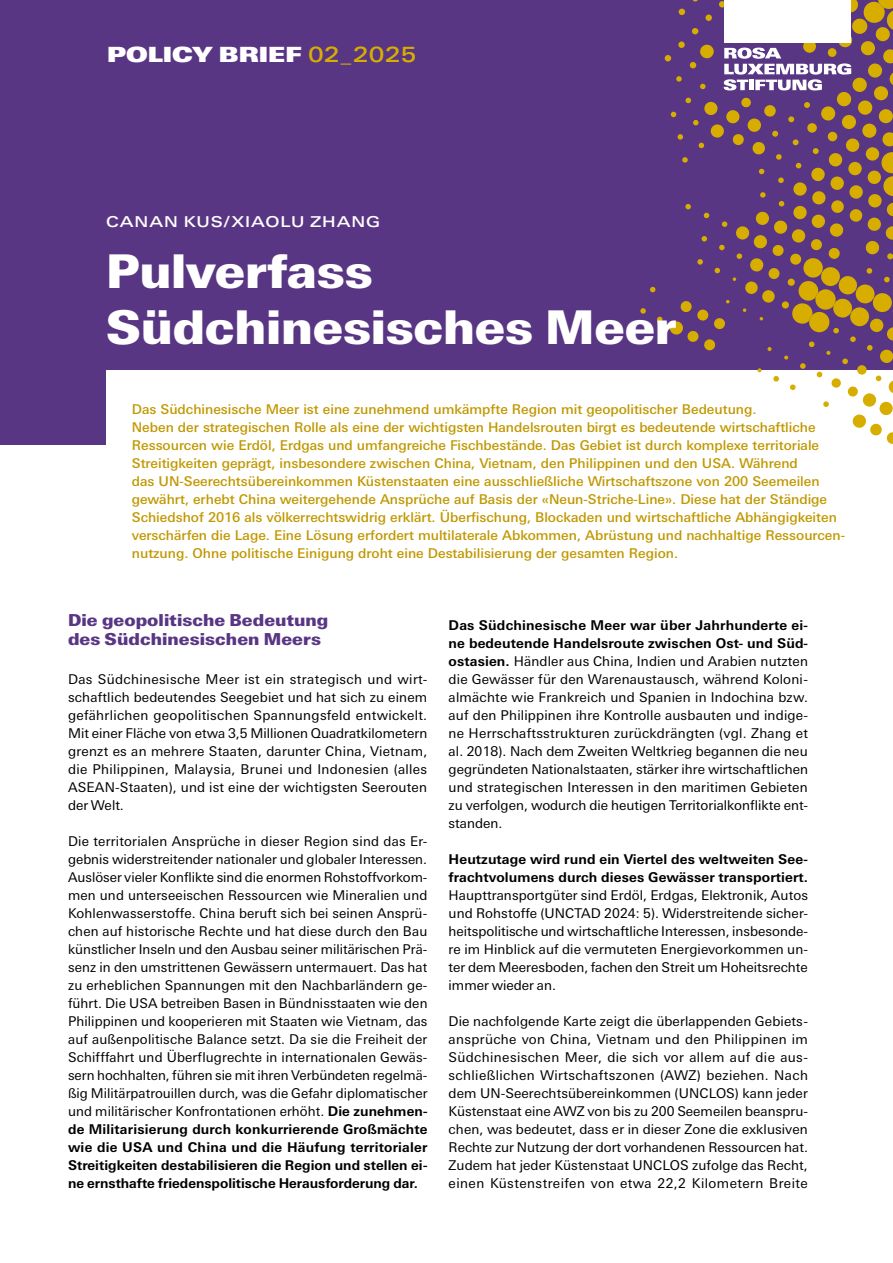
<style>
.page{position:relative;width:893px;height:1263px;background:#fff}
.page>*{position:absolute;margin:0;border:0;box-sizing:border-box;transform-origin:0 0}
._0_Überschrift_Haupt{font:900 46.5px/55.8px "Linotype Univers Basic";letter-spacing:-.005em;color:#fff}
._0_Überschrift_Haupt-2{font:21px "Linotype Univers Extd X Black";color:#fff}
.Titel_Fließtext{font:900 16.5px/19.5px "Linotype Univers Basic";letter-spacing:.005em;color:#593684}
._0_Überschrift_Haupt-3{font:500 15px "Linotype Univers Extd";letter-spacing:.055em;color:#fff}
._1_Fließtext_Blocksa{font:13.5px/18px "Linotype Univers Basic";letter-spacing:.005em;color:#000;text-align:justify}
.Fließtext_Abstracts{font:500 13.5px/18px "Linotype Univers Basic";color:#c19800}
.s1{font-family:"Linotype Univers Extd";font-weight:500;color:#d7ae00}
.s2{font-weight:700}
</style>
<div class="page">
<div style="left:0;top:0;width:893px;height:444px;background:#593684"></div>
<div style="left:106px;top:370px;width:787px;height:222px;background:#fff"></div>
<svg style="left:640px;top:308px;width:6px;height:6px"></svg>
<svg style="left:650px;top:287px;width:6px;height:5px"></svg>
<svg style="left:657px;top:316px;width:6px;height:6px"></svg>
<div style="left:664px;top:55px;width:7px;height:7px;background:#d7ae00;border-radius:50%"></div>
<svg style="left:669px;top:0;width:224px;height:444px"></svg>
<p class="_0_Überschrift_Haupt-2" style="left:107px;top:42px;width:311px">POLICY BRIEF <span class="s1">02_2025</span></p>
<p class="_0_Überschrift_Haupt-3" style="left:106px;top:213px;width:275px">CANAN KUS/XIAOLU ZHANG</p>
<p class="_0_Überschrift_Haupt" style="left:106px;top:243px;width:572px">Pulverfass<br>Südchinesisches Meer</p>
<p class="Fließtext_Abstracts" style="left:132px;top:400px;width:715px">Das Südchinesische Meer ist eine zunehmend umkämpfte Region mit geopolitischer Bedeutung.<br>Neben der strategischen Rolle als eine der wichtigsten Handelsrouten birgt es bedeutende wirtschaftliche Ressourcen wie Erdöl, Erdgas und umfangreiche Fischbestände. Das Gebiet ist durch komplexe territoriale Streitigkeiten geprägt, insbesondere zwischen China, Vietnam, den Philippinen und den USA. Während<br>das UN-Seerechtsübereinkommen Küstenstaaten eine ausschließliche Wirtschaftszone von 200 Seemeilen gewährt, erhebt China weitergehende Ansprüche auf Basis der «Neun-Striche-Line». Diese hat der Ständige Schiedshof 2016 als völkerrechtswidrig erklärt. Überfischung, Blockaden und wirtschaftliche Abhängigkeiten verschärfen die Lage. Eine Lösung erfordert multilaterale Abkommen, Abrüstung und nachhaltige Ressourcen&shy;nutzung. Ohne politische Einigung droht eine Destabilisierung der gesamten Region.</p>
<p class="Titel_Fließtext" style="left:68px;top:610px;width:262px">Die geopolitische Bedeutung des Südchinesischen Meers</p>
<p class="_1_Fließtext_Blocksa" style="left:68px;top:671px;width:361px">Das Südchinesische Meer ist ein strategisch und wirt&shy;schaftlich bedeutendes Seegebiet und hat sich zu einem gefährlichen geopolitischen Spannungsfeld entwickelt.<br>Mit einer Fläche von etwa 3,5 Millionen Quadratkilometern grenzt es an mehrere Staaten, darunter China, Vietnam, die Philippinen, Malaysia, Brunei und Indonesien (alles ASEAN-Staaten), und ist eine der wichtigsten Seerouten der Welt.</p>
<p class="_1_Fließtext_Blocksa" style="left:68px;top:833px;width:361px">Die territorialen Ansprüche in dieser Region sind das Er&shy;gebnis widerstreitender nationaler und globaler Interessen.<br>Auslöser vieler Konflikte sind die enormen Rohstoffvorkom&shy;men und unterseeischen Ressourcen wie Mineralien und Kohlenwasserstoffe. China beruft sich bei seinen Ansprü&shy;chen auf historische Rechte und hat diese durch den Bau künstlicher Inseln und den Ausbau seiner militärischen Prä&shy;senz in den umstrittenen Gewässern untermauert. Das hat zu erheblichen Spannungen mit den Nachbarländern ge&shy;führt. Die USA betreiben Basen in Bündnisstaaten wie den Philippinen und kooperieren mit Staaten wie Vietnam, das auf außenpolitische Balance setzt. Da sie die Freiheit der Schifffahrt und Überflugrechte in internationalen Gewäs&shy;sern hochhalten, führen sie mit ihren Verbündeten regelmä&shy;ßig Militärpatrouillen durch, was die Gefahr diplomatischer und militärischer Konfrontationen erhöht. <span class="s2">Die zunehmen&shy;de Militarisierung durch konkurrierende Großmächte wie die USA und China und die Häufung territorialer Streitigkeiten destabilisieren die Region und stellen ei&shy;ne ernsthafte friedenspolitische Herausforderung dar.</span></p>
<p class="_1_Fließtext_Blocksa" style="left:449px;top:617px;width:361px"><span class="s2">Das Südchinesische Meer war über Jahrhunderte ei&shy;ne bedeutende Handelsroute zwischen Ost- und Süd&shy;ostasien.</span> Händler aus China, Indien und Arabien nutzten die Gewässer für den Warenaustausch, während Koloni&shy;almächte wie Frankreich und Spanien in Indochina bzw. auf den Philippinen ihre Kontrolle ausbauten und indige&shy;ne Herrschaftsstrukturen zurückdrängten (vgl. Zhang et al. 2018). Nach dem Zweiten Weltkrieg begannen die neu gegründeten Nationalstaaten, stärker ihre wirtschaftlichen und strategischen Interessen in den maritimen Gebieten zu verfolgen, wodurch die heutigen Territorialkonflikte ent&shy;standen.</p>
<p class="_1_Fließtext_Blocksa" style="left:449px;top:851px;width:361px"><span class="s2">Heutzutage wird rund ein Viertel des weltweiten See&shy;frachtvolumens durch dieses Gewässer transportiert.<br></span>Haupttransportgüter sind Erdöl, Erdgas, Elektronik, Autos und Rohstoffe (UNCTAD 2024: 5). Widerstreitende sicher&shy;heitspolitische und wirtschaftliche Interessen, insbesonde&shy;re im Hinblick auf die vermuteten Energievorkommen un&shy;ter dem Meeresboden, fachen den Streit um Hoheitsrechte immer wieder an.</p>
<p class="_1_Fließtext_Blocksa" style="left:449px;top:1013px;width:361px">Die nachfolgende Karte zeigt die überlappenden Gebiets&shy;ansprüche von China, Vietnam und den Philippinen im Südchinesischen Meer, die sich vor allem auf die aus&shy;schließlichen Wirtschaftszonen (AWZ) beziehen. Nach dem UN-Seerechtsübereinkommen (UNCLOS) kann jeder Küstenstaat eine AWZ von bis zu 200 Seemeilen beanspru&shy;chen, was bedeutet, dass er in dieser Zone die exklusiven Rechte zur Nutzung der dort vorhandenen Ressourcen hat.<br>Zudem hat jeder Küstenstaat UNCLOS zufolge das Recht, einen Küstenstreifen von etwa 22,2 Kilometern Breite</p>
</div>
